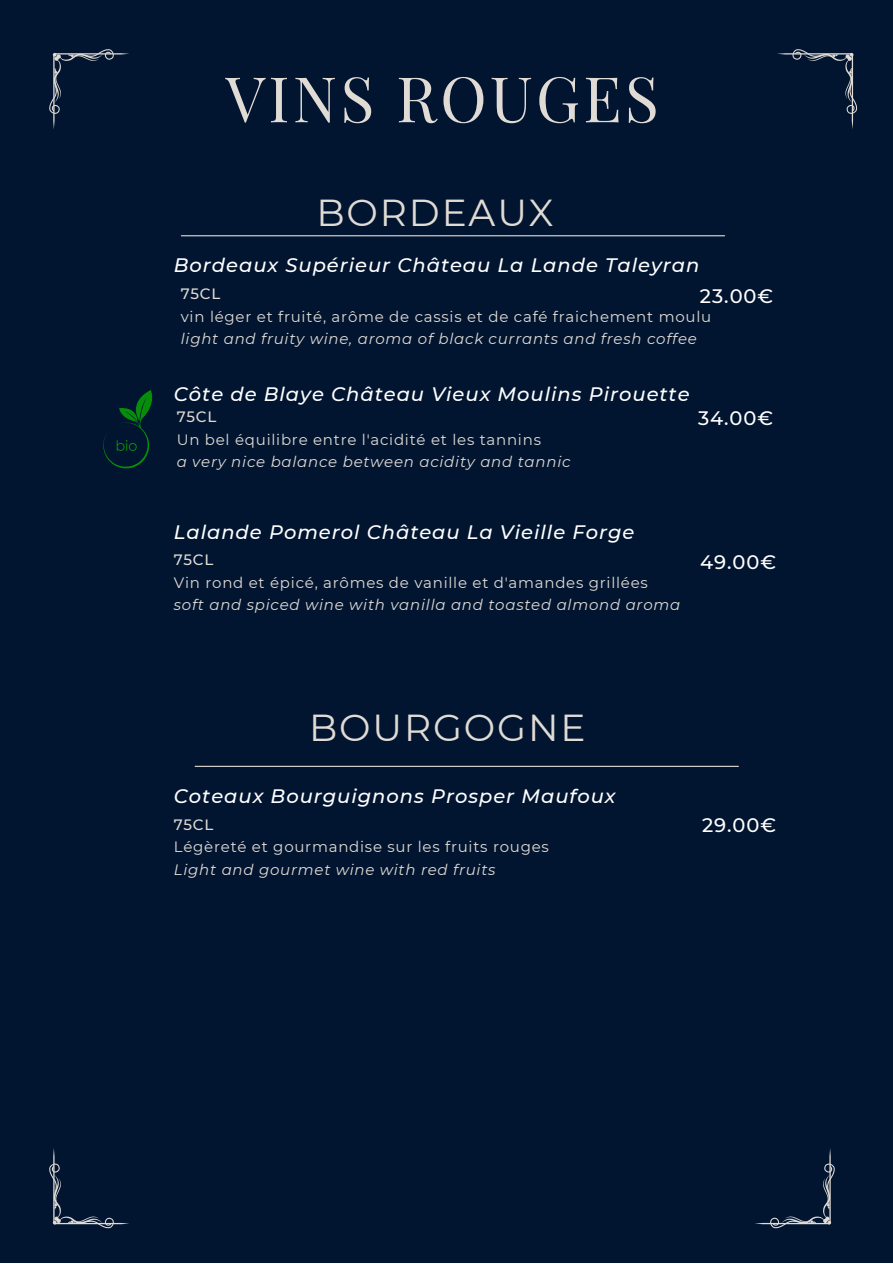
<style>
.page{position:relative;width:893px;height:1264px;background:#fff}
.page>*{position:absolute;margin:0;border:0;box-sizing:border-box;transform-origin:0 0}
.t1{font:62.85px "Playfair Display";letter-spacing:.05em;color:#e0dbd5}
.t2{font:37.5px "Montserrat";letter-spacing:.05em;color:#e0dbd5}
.t3{font:italic 500 19.5px "Montserrat";letter-spacing:.05em;color:#fff}
.t4{font:500 19.5px "Montserrat";letter-spacing:.05em;color:#fff}
.t5{font:15px "Montserrat";letter-spacing:.05em;color:#e0dbd5}
.t6{font:italic 15px "Montserrat";letter-spacing:.05em;color:#e0dbd5}
.t7{font:500 15px "Montserrat";letter-spacing:.05em;color:#e0dbd5}
</style>
<div class="page">
<div style="left:0;top:0;width:892px;height:1262px;background:#021530"></div>
<svg style="left:49px;top:49px;width:80px;height:80px"></svg>
<svg style="left:777px;top:49px;width:80px;height:80px"></svg>
<svg style="left:49px;top:1148px;width:80px;height:80px"></svg>
<svg style="left:755px;top:1148px;width:79px;height:80px"></svg>
<hr style="left:181px;top:235px;width:543px;height:1px;background:#e0dbd5">
<svg style="left:103px;top:390px;width:50px;height:78px"></svg>
<hr style="left:195px;top:765px;width:543px;height:2px;background:#e0dbd5">
<h1 class="t1" style="left:225px;top:54px;width:434px">VINS ROUGES</h1>
<h2 class="t2" style="left:316px;top:190px;width:238px">BORDEAUX</h2>
<h3 class="t3" style="left:174px;top:253px;width:527px">Bordeaux Supérieur Château La Lande Taleyran</h3>
<p class="t7" style="left:181px;top:284px;width:41px">75CL</p>
<p class="t5" style="left:181px;top:307px;width:532px">vin léger et fruité, arôme de cassis et de café fraichement moulu</p>
<p class="t6" style="left:181px;top:329px;width:517px">light and fruity wine, aroma of black currants and fresh coffee</p>
<h3 class="t3" style="left:174px;top:382px;width:517px">Côte de Blaye Château Vieux Moulins Pirouette</h3>
<p class="t7" style="left:177px;top:408px;width:41px">75CL</p>
<p class="t5" style="left:177px;top:430px;width:366px">Un bel équilibre entre l'acidité et les tannins</p>
<p class="t6" style="left:177px;top:453px;width:395px">a very nice balance between acidity and tannic</p>
<h3 class="t4" style="left:700px;top:284px;width:75px">23.00€</h3>
<h3 class="t4" style="left:698px;top:406px;width:77px">34.00€</h3>
<h3 class="t3" style="left:174px;top:520px;width:462px">Lalande Pomerol Château La Vieille Forge</h3>
<p class="t7" style="left:174px;top:550px;width:41px">75CL</p>
<p class="t5" style="left:174px;top:573px;width:475px">Vin rond et épicé, arômes de vanille et d'amandes grillées</p>
<p class="t6" style="left:174px;top:595px;width:508px">soft and spiced wine with vanilla and toasted almond aroma</p>
<h3 class="t4" style="left:700px;top:550px;width:78px">49.00€</h3>
<h2 class="t2" style="left:309px;top:704px;width:278px">BOURGOGNE</h2>
<h3 class="t3" style="left:174px;top:784px;width:443px">Coteaux Bourguignons Prosper Maufoux</h3>
<p class="t7" style="left:174px;top:815px;width:41px">75CL</p>
<p class="t5" style="left:174px;top:837px;width:376px">Légèreté et gourmandise sur les fruits rouges</p>
<p class="t6" style="left:174px;top:860px;width:323px">Light and gourmet wine with red fruits</p>
<h3 class="t4" style="left:702px;top:812px;width:76px">29.00€</h3>
</div>
